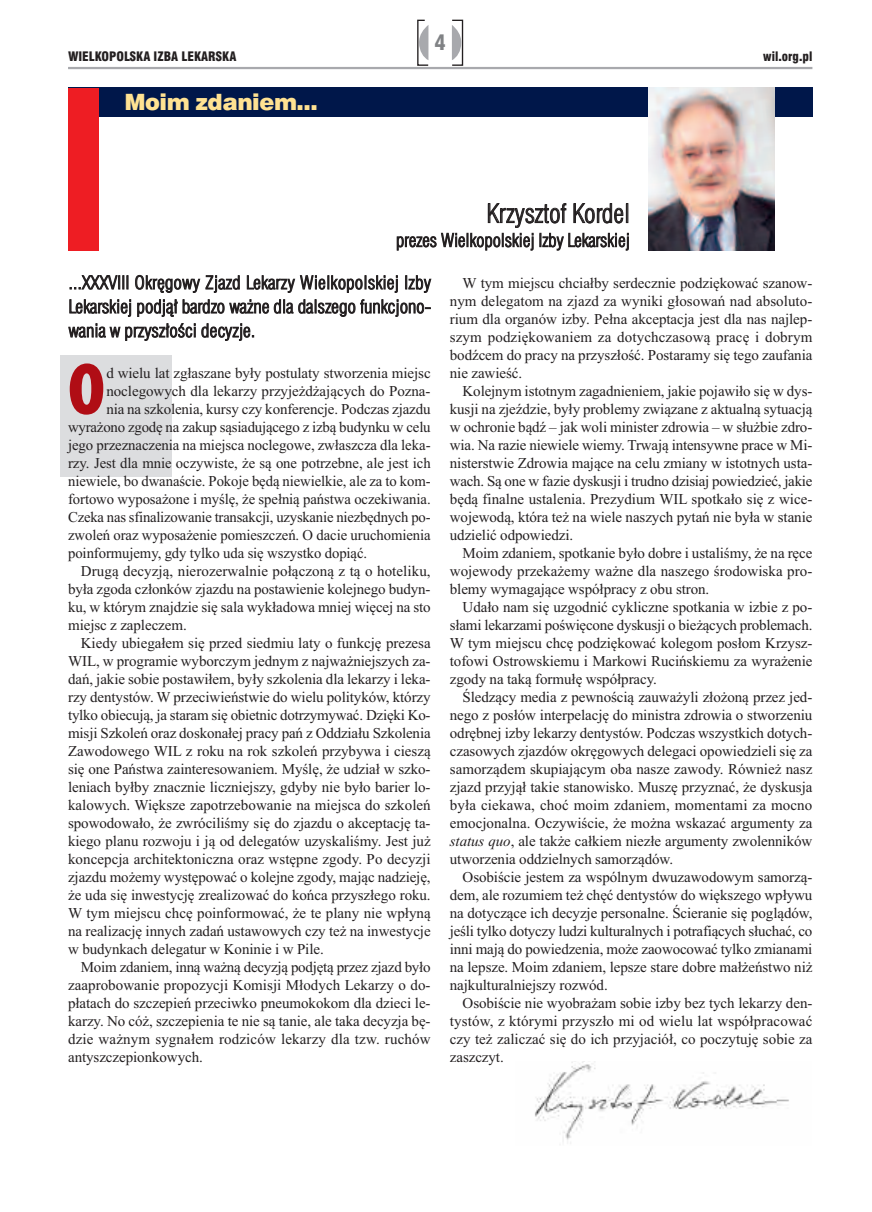
<style>
.page{position:relative;width:872px;height:1212px;background:#fff}
.page>*{position:absolute;margin:0;border:0;box-sizing:border-box;transform-origin:0 0}
.t1{font:900 condensed 74.25px "Myriad Pro";color:#b00d15}
.t2{font:25.5px "Swis 721 Lt Cn EU";color:#231f20}
.t3{font:22.5px "Swis 721 Blk EU";letter-spacing:-.02em;color:#ffe292}
.t4{font:21px "Swis 721 Blk Cn EU";color:#808285}
.t5{font:18px/24px "Swis 721 Lt Cn EU";color:#231f20;text-align:justify}
.t6{font:15px/18px "Times New Roman";letter-spacing:-.005em;color:#231f20;text-align:justify}
.t7{font:12.75px "Swis 721 Blk Cn EU";color:#231f20}
.s1{font-style:italic}
</style>
<div class="page">
<div style="left:60px;top:355px;width:111px;height:122px;background:#dcdddf"></div>
<div style="left:451px;top:20px;width:12px;height:46px;border:1px solid #231f20"></div>
<svg style="left:452px;top:25px;width:9px;height:35px"></svg>
<svg style="left:417px;top:19px;width:12px;height:47px"></svg>
<hr style="left:68px;top:67px;width:744px;height:2px;background:#a8a9ad">
<div style="left:68px;top:88px;width:744px;height:29px;background:#00174a"></div>
<img style="left:648px;top:88px;width:127px;height:162px">
<div style="left:68px;top:88px;width:31px;height:162px;background:#ee1d23"></div>
<img style="left:535px;top:1061px;width:254px;height:83px">
<h3 class="t4" style="left:434px;top:30px;width:13px">4</h3>
<p class="t7" style="left:68px;top:48px;width:170px">WIELKOPOLSKA IZBA LEKARSKA</p>
<p class="t7" style="left:763px;top:48px;width:51px">wil.org.pl</p>
<h3 class="t3" style="left:124px;top:87px;width:195px">Moim zdaniem...</h3>
<h2 class="t2" style="left:486px;top:198px;width:145px">Krzysztof Kordel</h2>
<p class="t5" style="left:396px;top:228px;width:235px">prezes Wielkopolskiej Izby Lekarskiej</p>
<p class="t5" style="left:69px;top:271px;width:364px">...XXXVIII Okręgowy Zjazd Lekarzy Wielkopolskiej Izby Lekarskiej podjął bardzo ważne dla dalszego funkcjono&shy;wania w przyszłości decyzje.</p>
<h1 class="t1" style="left:68px;top:363px;width:38px">O</h1>
<p class="t6" style="left:106px;top:364px;width:326px">d wielu lat zgłaszane były postulaty stworzenia miejsc</p>
<p class="t6" style="left:106px;top:382px;width:326px">noclegowych dla lekarzy przyjeżdżających do Pozna-</p>
<p class="t6" style="left:106px;top:400px;width:326px">nia na szkolenia, kursy czy konferencje. Podczas zjazdu</p>
<p class="t6" style="left:68px;top:418px;width:364px">wyrażono zgodę na zakup sąsiadującego z izbą budynku w celu</p>
<p class="t6" style="left:68px;top:436px;width:364px">jego przeznaczenia na miejsca noclegowe, zwłaszcza dla leka-</p>
<p class="t6" style="left:68px;top:454px;width:364px">rzy. Jest dla mnie oczywiste, że są one potrzebne, ale jest ich</p>
<p class="t6" style="left:68px;top:472px;width:364px">niewiele, bo dwanaście. Pokoje będą niewielkie, ale za to kom-</p>
<p class="t6" style="left:68px;top:490px;width:364px">fortowo wyposażone i myślę, że spełnią państwa oczekiwania.</p>
<p class="t6" style="left:68px;top:508px;width:364px">Czeka nas sfinalizowanie transakcji, uzyskanie niezbędnych po-</p>
<p class="t6" style="left:68px;top:526px;width:364px">zwoleń oraz wyposażenie pomieszczeń. O dacie uruchomienia</p>
<p class="t6" style="left:68px;top:544px;width:301px">poinformujemy, gdy tylko uda się wszystko dopiąć.</p>
<p class="t6" style="left:81px;top:562px;width:351px">Drugą decyzją, nierozerwalnie połączoną z tą o hoteliku,</p>
<p class="t6" style="left:68px;top:580px;width:364px">była zgoda członków zjazdu na postawienie kolejnego budyn-</p>
<p class="t6" style="left:68px;top:598px;width:364px">ku, w którym znajdzie się sala wykładowa mniej więcej na sto</p>
<p class="t6" style="left:68px;top:616px;width:120px">miejsc z zapleczem.</p>
<p class="t6" style="left:81px;top:634px;width:351px">Kiedy ubiegałem się przed siedmiu laty o funkcję prezesa</p>
<p class="t6" style="left:68px;top:652px;width:364px">WIL, w programie wyborczym jednym z najważniejszych za-</p>
<p class="t6" style="left:68px;top:670px;width:364px">dań, jakie sobie postawiłem, były szkolenia dla lekarzy i leka-</p>
<p class="t6" style="left:68px;top:688px;width:364px">rzy dentystów. W przeciwieństwie do wielu polityków, którzy</p>
<p class="t6" style="left:68px;top:706px;width:364px">tylko obiecują, ja staram się obietnic dotrzymywać. Dzięki Ko-</p>
<p class="t6" style="left:68px;top:724px;width:364px">misji Szkoleń oraz doskonałej pracy pań z Oddziału Szkolenia</p>
<p class="t6" style="left:68px;top:742px;width:364px">Zawodowego WIL z roku na rok szkoleń przybywa i cieszą</p>
<p class="t6" style="left:68px;top:760px;width:364px">się one Państwa zainteresowaniem. Myślę, że udział w szko-</p>
<p class="t6" style="left:68px;top:778px;width:364px">leniach byłby znacznie liczniejszy, gdyby nie było barier lo-</p>
<p class="t6" style="left:68px;top:796px;width:364px">kalowych. Większe zapotrzebowanie na miejsca do szkoleń</p>
<p class="t6" style="left:68px;top:814px;width:364px">spowodowało, że zwróciliśmy się do zjazdu o akceptację ta-</p>
<p class="t6" style="left:68px;top:832px;width:364px">kiego planu rozwoju i ją od delegatów uzyskaliśmy. Jest już</p>
<p class="t6" style="left:68px;top:850px;width:364px">koncepcja architektoniczna oraz wstępne zgody. Po decyzji</p>
<p class="t6" style="left:68px;top:868px;width:364px">zjazdu możemy występować o kolejne zgody, mając nadzieję,</p>
<p class="t6" style="left:68px;top:886px;width:364px">że uda się inwestycję zrealizować do końca przyszłego roku.</p>
<p class="t6" style="left:68px;top:904px;width:364px">W tym miejscu chcę poinformować, że te plany nie wpłyną</p>
<p class="t6" style="left:68px;top:922px;width:364px">na realizację innych zadań ustawowych czy też na inwestycje</p>
<p class="t6" style="left:68px;top:940px;width:257px">w budynkach delegatur w Koninie i w Pile.</p>
<p class="t6" style="left:81px;top:958px;width:351px">Moim zdaniem, inną ważną decyzją podjętą przez zjazd było</p>
<p class="t6" style="left:68px;top:976px;width:364px">zaaprobowanie propozycji Komisji Młodych Lekarzy o do-</p>
<p class="t6" style="left:68px;top:994px;width:364px">płatach do szczepień przeciwko pneumokokom dla dzieci le-</p>
<p class="t6" style="left:68px;top:1012px;width:364px">karzy. No cóż, szczepienia te nie są tanie, ale taka decyzja bę-</p>
<p class="t6" style="left:68px;top:1030px;width:364px">dzie ważnym sygnałem rodziców lekarzy dla tzw. ruchów</p>
<p class="t6" style="left:68px;top:1048px;width:136px">antyszczepionkowych.</p>
<p class="t6" style="left:450px;top:274px;width:364px;text-indent:13px">W tym miejscu chciałby serdecznie podziękować szanow&shy;nym delegatom na zjazd za wyniki głosowań nad absoluto&shy;rium dla organów izby. Pełna akceptacja jest dla nas najlep&shy;szym podziękowaniem za dotychczasową pracę i dobrym bodźcem do pracy na przyszłość. Postaramy się tego zaufania nie zawieść.</p>
<p class="t6" style="left:450px;top:382px;width:364px;text-indent:13px">Kolejnym istotnym zagadnieniem, jakie pojawiło się w dys&shy;kusji na zjeździe, były problemy związane z aktualną sytuacją w ochronie bądź – jak woli minister zdrowia – w służbie zdro&shy;wia. Na razie niewiele wiemy. Trwają intensywne prace w Mi&shy;nisterstwie Zdrowia mające na celu zmiany w istotnych usta&shy;wach. Są one w fazie dyskusji i trudno dzisiaj powiedzieć, jakie będą finalne ustalenia. Prezydium WIL spotkało się z wice&shy;wojewodą, która też na wiele naszych pytań nie była w stanie udzielić odpowiedzi.</p>
<p class="t6" style="left:450px;top:544px;width:364px;text-indent:13px">Moim zdaniem, spotkanie było dobre i ustaliśmy, że na ręce wojewody przekażemy ważne dla naszego środowiska pro&shy;blemy wymagające współpracy z obu stron.</p>
<p class="t6" style="left:450px;top:598px;width:364px;text-indent:13px">Udało nam się uzgodnić cykliczne spotkania w izbie z po&shy;słami lekarzami poświęcone dyskusji o bieżących problemach.<br>W tym miejscu chcę podziękować kolegom posłom Krzysz&shy;tofowi Ostrowskiemu i Markowi Rucińskiemu za wyrażenie zgody na taką formułę współpracy.</p>
<p class="t6" style="left:450px;top:688px;width:364px;text-indent:13px">Śledzący media z pewnością zauważyli złożoną przez jed&shy;nego z posłów interpelację do ministra zdrowia o stworzeniu odrębnej izby lekarzy dentystów. Podczas wszystkich dotych&shy;czasowych zjazdów okręgowych delegaci opowiedzieli się za samorządem skupiającym oba nasze zawody. Również nasz zjazd przyjął takie stanowisko. Muszę przyznać, że dyskusja była ciekawa, choć moim zdaniem, momentami za mocno emocjonalna. Oczywiście, że można wskazać argumenty za <span class="s1">status quo</span>, ale także całkiem niezłe argumenty zwolenników utworzenia oddzielnych samorządów.</p>
<p class="t6" style="left:450px;top:868px;width:364px;text-indent:13px">Osobiście jestem za wspólnym dwuzawodowym samorzą&shy;dem, ale rozumiem też chęć dentystów do większego wpływu na dotyczące ich decyzje personalne. Ścieranie się poglądów, jeśli tylko dotyczy ludzi kulturalnych i potrafiących słuchać, co inni mają do powiedzenia, może zaowocować tylko zmianami na lepsze. Moim zdaniem, lepsze stare dobre małżeństwo niż najkulturalniejszy rozwód.</p>
<p class="t6" style="left:450px;top:994px;width:364px;text-indent:13px">Osobiście nie wyobrażam sobie izby bez tych lekarzy den&shy;tystów, z którymi przyszło mi od wielu lat współpracować czy też zaliczać się do ich przyjaciół, co poczytuję sobie za zaszczyt.</p>
</div>
